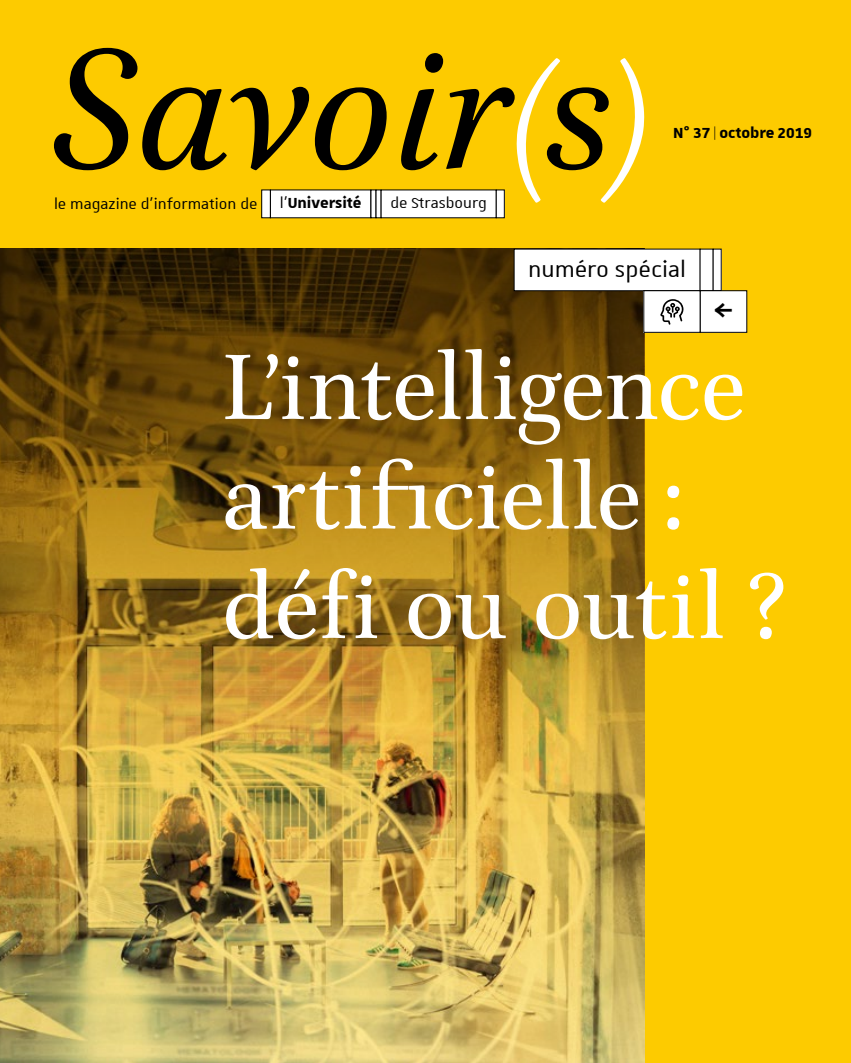
<style>
.page{position:relative;width:851px;height:1063px;background:#fff}
.page>*{position:absolute;margin:0;border:0;box-sizing:border-box;transform-origin:0 0}
.t1{font:italic 192.75px "Brill";letter-spacing:.005em;color:#000}
.t2{font:105px/109.5px "Brill";letter-spacing:-.005em;color:#fff}
.t3{font:29.1px "Unistra D";color:#000}
.t4{font:700 29.1px "Unistra D";color:#000}
.t5{font:19.5px "Unistra A";color:#000}
.t6{font:700 19.5px "Unistra A";color:#000}
.t7{font:19.5px "Unistra D";color:#000}
.s1{font-size:157.35px;color:#fff}
.s2{font-family:"Unistra D"}
.s3{font-family:"Unistra D";font-weight:700}
</style>
<div class="page">
<div style="left:0;top:0;width:850px;height:1063px;background:#fdcb00"></div>
<img style="left:0;top:333px;width:644px;height:730px">
<div style="left:262px;top:190px;width:8px;height:28px;background:#fff"></div>
<div style="left:261px;top:190px;width:9px;height:28px;border:1px solid #000"></div>
<div style="left:270px;top:190px;width:101px;height:28px;background:#fff"></div>
<div style="left:371px;top:190px;width:5px;height:28px;background:#fff"></div>
<div style="left:370px;top:190px;width:6px;height:28px;border:1px solid #000"></div>
<div style="left:376px;top:190px;width:5px;height:28px;background:#fff"></div>
<div style="left:381px;top:190px;width:115px;height:28px;background:#fff"></div>
<div style="left:496px;top:190px;width:8px;height:28px;background:#fff"></div>
<div style="left:496px;top:190px;width:8px;height:28px;border:1px solid #000"></div>
<svg style="left:0;top:249px;width:643px;height:482px;background:#896415"></svg>
<div style="left:514px;top:249px;width:186px;height:42px;background:#fff"></div>
<div style="left:513px;top:249px;width:187px;height:42px;border:1px solid #000"></div>
<div style="left:700px;top:249px;width:13px;height:42px;background:#fff"></div>
<div style="left:713px;top:249px;width:8px;height:42px;background:#fff"></div>
<div style="left:700px;top:291px;width:46px;height:41px;background:#fff"></div>
<div style="left:699px;top:290px;width:48px;height:43px;border:1px solid #000"></div>
<div style="left:643px;top:291px;width:57px;height:41px;background:#fff"></div>
<div style="left:643px;top:290px;width:57px;height:43px;border:1px solid #000"></div>
<svg style="left:660px;top:299px;width:23px;height:26px"></svg>
<h1 class="t1" style="left:51px;top:-20px;width:630px">Savoir<span class="s1">(</span>s<span class="s1">)</span></h1>
<p class="t5" style="left:54px;top:194px;width:309px">le magazine d’information de <span class="s2">l’</span><span class="s3">Université</span></p>
<p class="t7" style="left:390px;top:193px;width:98px">de Strasbourg</p>
<p class="t6" style="left:673px;top:122px;width:140px">N° 37 | octobre 2019</p>
<p class="t3" style="left:528px;top:254px;width:159px">numéro spécial</p>
<p class="t4" style="left:714px;top:294px;width:20px">⇐</p>
<p class="t2" style="left:222px;top:337px;width:566px">L’intelligence artificielle : défi ou outil ?</p>
</div>
